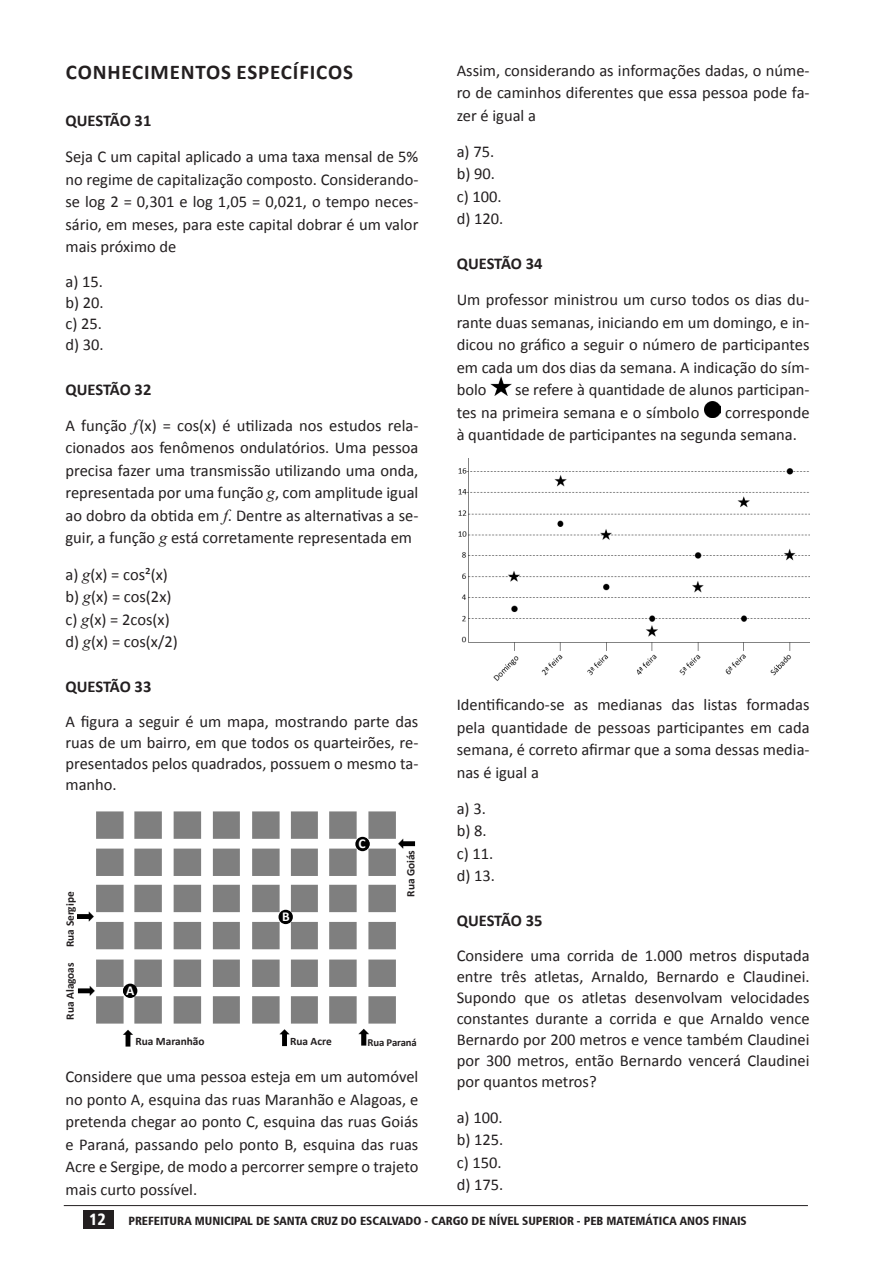
<style>
.page{position:relative;width:893px;height:1263px;background:#fff}
.page>*{position:absolute;margin:0;border:0;box-sizing:border-box;transform-origin:0 0}
.t1{font:700 21px "Calibri";letter-spacing:.04em;color:#231f20}
.t2{font:16.5px/22.5px "Calibri";color:#231f20;text-align:justify}
.t3{font:700 16.5px "Calibri";letter-spacing:-.01em;color:#231f20}
.t4{font:16.5px "Humanist 777 BT Black Condensed B";color:#fff}
.t5{font:700 13.65px "Calibri";color:#fff}
.t6{font:12px "Humanist 777 BT Black Condensed B";color:#231f20}
.t7{font:700 11.25px "Calibri";color:#231f20}
.t8{font:700 10.65px "Calibri";letter-spacing:-.01em;color:#231f20}
.s1{font-weight:700}
.s2{font-family:"Times New Roman";font-style:italic}
</style>
<div class="page">
<hr style="left:64px;top:1205px;width:744px;height:1px;background:#231f20">
<div style="left:83px;top:1210px;width:31px;height:18px;background:#231f20"></div>
<img style="left:78px;top:811px;width:338px;height:236px">
<div style="left:123px;top:983px;width:14px;height:15px;background:#000;border-radius:50%"></div>
<div style="left:279px;top:910px;width:14px;height:14px;background:#000;border-radius:50%"></div>
<div style="left:355px;top:837px;width:15px;height:14px;background:#000;border-radius:50%"></div>
<img style="left:490px;top:377px;width:21px;height:18px">
<img style="left:704px;top:401px;width:16px;height:16px">
<img style="left:458px;top:458px;width:352px;height:223px">
<p class="t1" style="left:66px;top:59px;width:256px">CONHECIMENTOS específicos</p>
<p class="t3" style="left:65px;top:110px;width:87px">QUESTÃO 31</p>
<p class="t2" style="left:65px;top:146px;width:354px">Seja C um capital aplicado a uma taxa mensal de 5% no regime de capitalização composto. Considerando&shy;se log 2 = 0,301 e log 1,05 = 0,021, o tempo neces&shy;sário, em meses, para este capital dobrar é um valor mais próximo de</p>
<p class="t2" style="left:65px;top:271px;width:40px;line-height:21px">a) 15. b) 20. c) 25. d) 30.</p>
<p class="t2" style="left:65px;top:371px;width:354px;line-height:36px"><span class="s1">QUESTÃO 32<br></span>A função <span class="s2">f</span>(x) = cos(x) é utilizada nos estudos rela-</p>
<p class="t2" style="left:65px;top:437px;width:354px">cionados aos fenômenos ondulatórios. Uma pessoa precisa fazer uma transmissão utilizando uma onda, representada por uma função <span class="s2">g</span>, com amplitude igual ao dobro da obtida em <span class="s2">f</span>. Dentre as alternativas a se&shy;guir, a função <span class="s2">g</span> está corretamente representada em</p>
<p class="t2" style="left:65px;top:563px;width:114px;text-align:left">a) <span class="s2">g</span>(x) = cos²(x) b) <span class="s2">g</span>(x) = cos(2x) c) <span class="s2">g</span>(x) = 2cos(x) d) <span class="s2">g</span>(x) = cos(x/2)</p>
<p class="t3" style="left:65px;top:676px;width:87px">QUESTÃO 33</p>
<p class="t2" style="left:65px;top:711px;width:354px;line-height:21px">A figura a seguir é um mapa, mostrando parte das ruas de um bairro, em que todos os quarteirões, re&shy;presentados pelos quadrados, possuem o mesmo ta&shy;manho.</p>
<p class="t7" style="left:63px;top:947px;width:57px;rotate:-90deg">Rua Sergipe</p>
<p class="t7" style="left:63px;top:1020px;width:59px;rotate:-90deg">Rua Alagoas</p>
<p class="t5" style="left:126px;top:981px;width:10px">A</p>
<p class="t5" style="left:282px;top:908px;width:9px">B</p>
<p class="t5" style="left:358px;top:835px;width:9px">C</p>
<p class="t7" style="left:404px;top:897px;width:48px;rotate:-90deg">Rua Goiás</p>
<p class="t7" style="left:135px;top:1034px;width:71px">Rua Maranhão</p>
<p class="t7" style="left:290px;top:1034px;width:43px">Rua Acre</p>
<p class="t8" style="left:368px;top:1035px;width:51px">Rua Paraná</p>
<p class="t2" style="left:65px;top:1065px;width:354px">Considere que uma pessoa esteja em um automóvel no ponto A, esquina das ruas Maranhão e Alagoas, e pretenda chegar ao ponto C, esquina das ruas Goiás e Paraná, passando pelo ponto B, esquina das ruas Acre e Sergipe, de modo a percorrer sempre o trajeto mais curto possível.</p>
<p class="t2" style="left:457px;top:59px;width:354px">Assim, considerando as informações dadas, o núme&shy;ro de caminhos diferentes que essa pessoa pode fa&shy;zer é igual a</p>
<p class="t2" style="left:457px;top:140px;width:48px;text-align:left">a) 75. b) 90. c) 100. d) 120.</p>
<p class="t3" style="left:457px;top:253px;width:87px">QUESTÃO 34</p>
<p class="t2" style="left:457px;top:289px;width:354px">Um professor ministrou um curso todos os dias du&shy;rante duas semanas, iniciando em um domingo, e in&shy;dicou no gráfico a seguir o número de participantes em cada um dos dias da semana. A indicação do sím&shy;bolo</p>
<p class="t2" style="left:457px;top:379px;width:354px;text-indent:58px">se refere à quantidade de alunos participan&shy;tes na primeira semana e o símbolo</p>
<p class="t2" style="left:457px;top:401px;width:354px;text-indent:269px">corresponde à quantidade de participantes na segunda semana.</p>
<p class="t2" style="left:457px;top:694px;width:354px">Identificando-se as medianas das listas formadas pela quantidade de pessoas participantes em cada semana, é correto afirmar que a soma dessas media&shy;nas é igual a</p>
<p class="t2" style="left:457px;top:797px;width:40px;text-align:left">a) 3. b) 8. c) 11. d) 13.</p>
<p class="t3" style="left:457px;top:910px;width:87px">QUESTÃO 35</p>
<p class="t2" style="left:457px;top:945px;width:354px;line-height:21px">Considere uma corrida de 1.000 metros disputada entre três atletas, Arnaldo, Bernardo e Claudinei.<br>Supondo que os atletas desenvolvam velocidades constantes durante a corrida e que Arnaldo vence Bernardo por 200 metros e vence também Claudinei por 300 metros, então Bernardo vencerá Claudinei por quantos metros?</p>
<p class="t2" style="left:457px;top:1106px;width:48px">a) 100. b) 125. c) 150. d) 175.</p>
<p class="t4" style="left:89px;top:1209px;width:18px">12</p>
<p class="t6" style="left:129px;top:1213px;width:497px">PREFEITURA MUNICIPAL DE SANTA CRUZ DO ESCALVADO - CARGO DE NÍVEL SUPERIOR - PEB MATEM</p>
<p class="t6" style="left:646px;top:1213px;width:15px">ÁTICA</p>
<p class="t6" style="left:680px;top:1213px;width:16px">ANOS</p>
<p class="t6" style="left:712px;top:1213px;width:13px">FINAIS</p>
</div>
